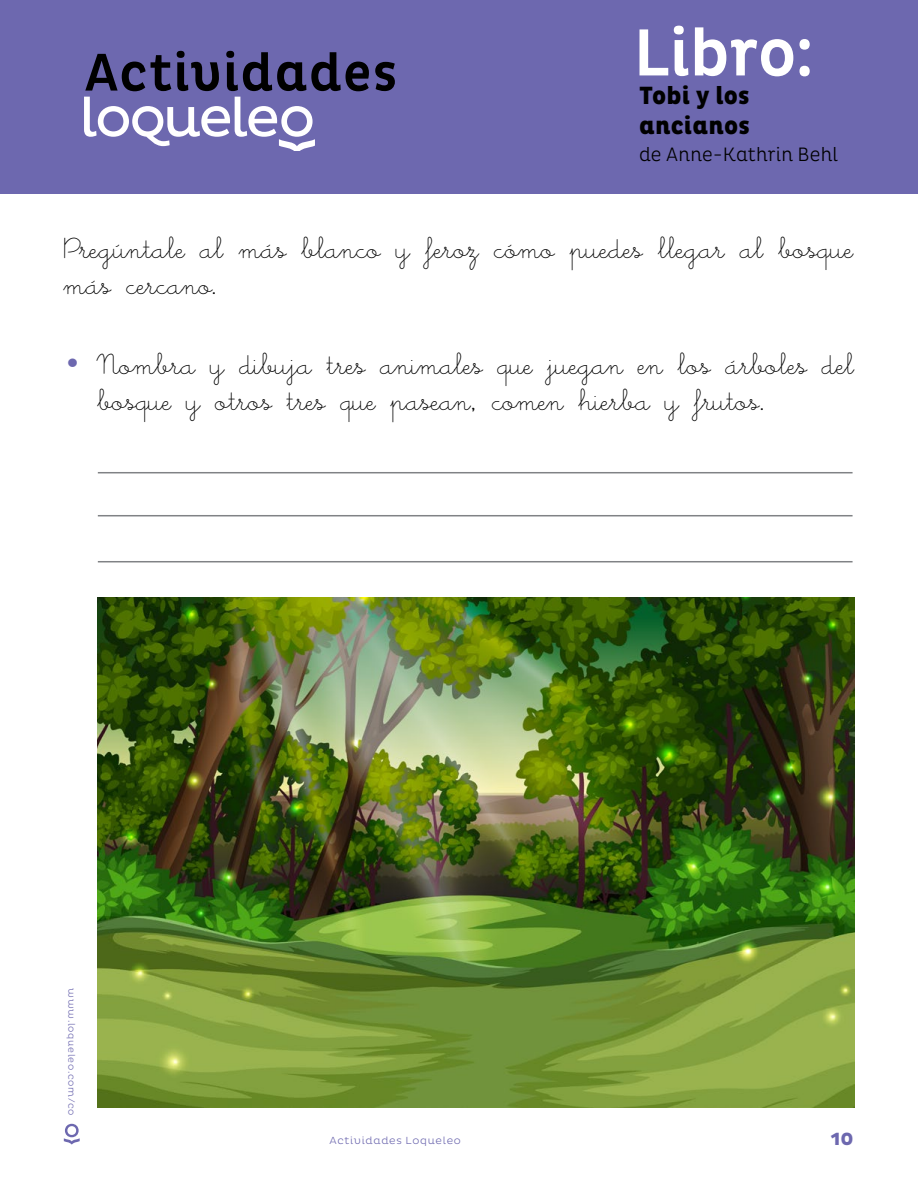
<style>
.page{position:relative;width:918px;height:1188px;background:#fff}
.page>*{position:absolute;margin:0;border:0;box-sizing:border-box;transform-origin:0 0}
.t1{font:500 67.65px "Pluto Cond";letter-spacing:-.005em;color:#fff}
.t2{font:500 54px "Pluto Cond";letter-spacing:.02em;color:#000}
.t3{font:30px/36px "Little Days";color:#000}
.t4{font:800 25.35px/30.5px "Pluto Cond";letter-spacing:.005em;color:#000}
.t5{font:300 19.8px "Pluto Cond";letter-spacing:.01em;color:#000}
.t6{font:800 18px "Pluto";color:#6d68af}
.t7{font:300 10.5px "Pluto";letter-spacing:.065em;color:#6d68af}
.t8{font:300 9.45px "Pluto";letter-spacing:.07em;color:#6d68af}
.s1{font-family:"Iowan Old Style";color:#6d68af}
</style>
<div class="page">
<div style="left:0;top:0;width:918px;height:194px;background:#6d68af"></div>
<svg style="left:64px;top:1124px;width:16px;height:20px"></svg>
<svg style="left:84px;top:97px;width:231px;height:54px"></svg>
<img style="left:98px;top:597px;width:756px;height:510px">
<hr style="left:98px;top:472px;width:755px;height:1px;background:#808285">
<hr style="left:98px;top:515px;width:755px;height:1px;background:#808285">
<hr style="left:98px;top:561px;width:755px;height:1px;background:#808285">
<h2 class="t2" style="left:85px;top:42px;width:314px">Actividades</h2>
<h1 class="t1" style="left:633px;top:14px;width:183px">Libro:</h1>
<p class="t4" style="left:639px;top:81px;width:112px">Tobi y los ancianos</p>
<p class="t5" style="left:639px;top:143px;width:201px">de Anne-Kathrin Behl</p>
<p class="t3" style="left:64px;top:235px;width:791px">Pregúntale al más blanco y feroz cómo puedes llegar al bosque más cercano.</p>
<p class="t3" style="left:98px;top:351px;width:758px;text-indent:-34px"><span class="s1">•</span> Nombra y dibuja tres animales que juegan en los árboles del bosque y otros tres que pasean, comen hierba y frutos.</p>
<p class="t8" style="left:77px;top:988px;width:129px;rotate:90deg">www.loqueleo.com/co</p>
<p class="t7" style="left:330px;top:1135px;width:133px">Actividades Loqueleo</p>
<p class="t6" style="left:831px;top:1128px;width:24px">10</p>
</div>
